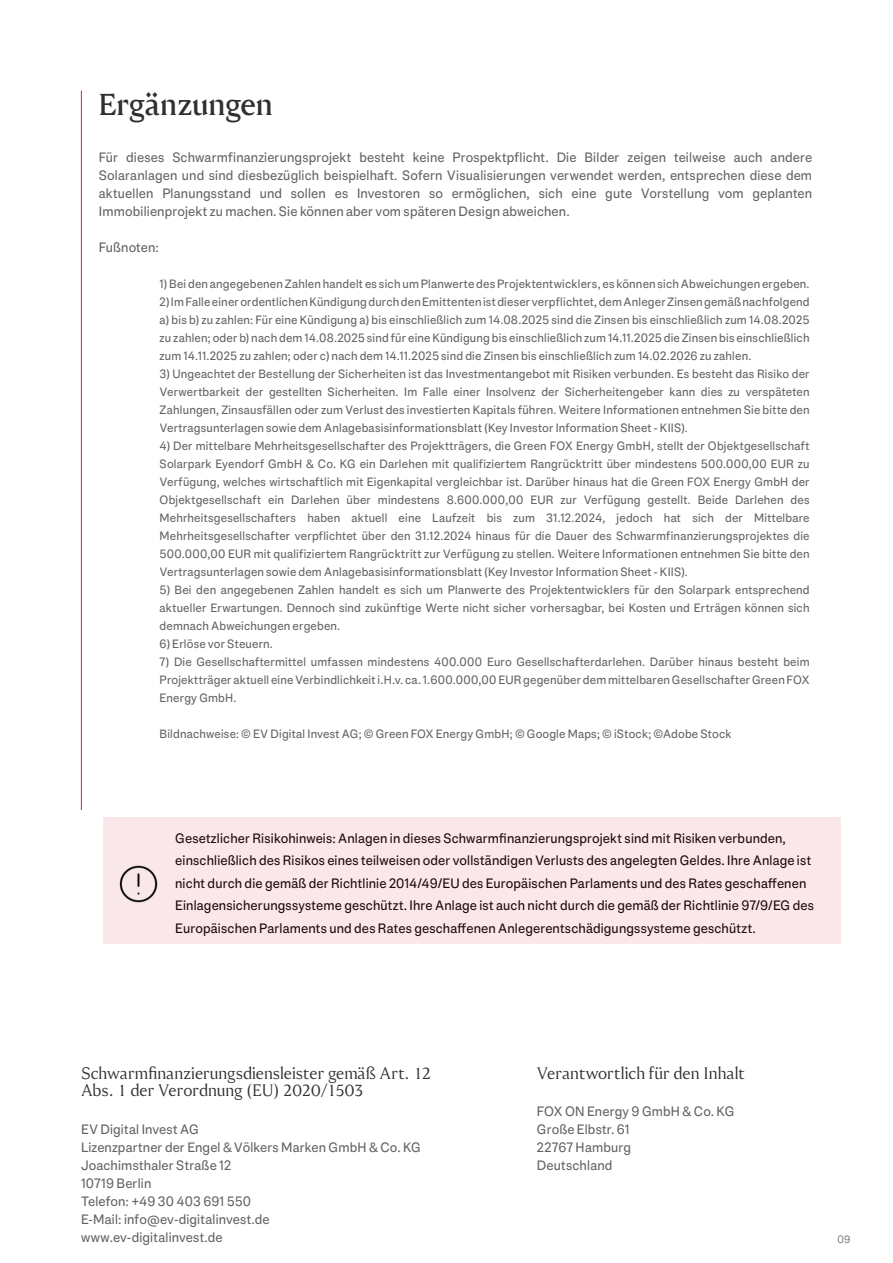
<style>
.page{position:relative;width:893px;height:1263px;background:#fff}
.page>*{position:absolute;margin:0;border:0;box-sizing:border-box;transform-origin:0 0}
.EV_Head1_20_26_left{font:700 30px "Engel Voelkers Head";letter-spacing:-.005em;color:#312f30}
.EV_Copy_subhead_11_14_3_left_dist-above-{font:16.5px/16.5px "Engel Voelkers Head";color:#312f30}
.EV_Copy_text_9_13_5_aligned-to-grid{font:13.5px/18px "Engel Voelkers Text";letter-spacing:.01em;color:#636366;text-align:justify}
.t1{font:13.5px/22.5px "Engel Voelkers Text";letter-spacing:.01em;color:#1d090b}
.EV_Copy_text_9_13_5_aligned-to-grid-2{font:12px/18px "Engel Voelkers Text";letter-spacing:.015em;color:#636366;text-align:justify}
.t2{font:300 10.5px "Engel Voelkers Text";color:#636366}
</style>
<div class="page">
<hr style="left:81px;top:90px;width:1px;height:720px;background:#ee1d23">
<div style="left:103px;top:817px;width:738px;height:127px;background:#fae7e9"></div>
<img style="left:119px;top:865px;width:39px;height:38px">
<p class="EV_Head1_20_26_left" style="left:98px;top:86px;width:176px">Ergänzungen</p>
<p class="EV_Copy_text_9_13_5_aligned-to-grid" style="left:99px;top:148px;width:715px">Für dieses Schwarmfinanzierungsprojekt besteht keine Prospektpflicht. Die Bilder zeigen teilweise auch andere Solaranlagen und sind diesbezüglich beispielhaft. Sofern Visualisierungen verwendet werden, entsprechen diese dem aktuellen Planungsstand und sollen es Investoren so ermöglichen, sich eine gute Vorstellung vom geplanten Immobilienprojekt zu machen. Sie können aber vom späteren Design abweichen.</p>
<p class="EV_Copy_text_9_13_5_aligned-to-grid" style="left:99px;top:238px;width:61px">Fußnoten:</p>
<p class="EV_Copy_text_9_13_5_aligned-to-grid-2" style="left:160px;top:275px;width:651px">1) Bei den angegebenen Zahlen handelt es sich um Planwerte des Projektentwicklers, es können sich Abweichungen ergeben.</p>
<p class="EV_Copy_text_9_13_5_aligned-to-grid-2" style="left:160px;top:293px;width:651px">2) Im Falle einer ordentlichen Kündigung durch den Emittenten ist dieser verpflichtet, dem Anleger Zinsen gemäß nachfolgend a) bis b) zu zahlen: Für eine Kündigung a) bis einschließlich zum 14.08.2025 sind die Zinsen bis einschließlich zum 14.08.2025 zu zahlen; oder b) nach dem 14.08.2025 sind für eine Kündigung bis einschließlich zum 14.11.2025 die Zinsen bis einschließlich zum 14.11.2025 zu zahlen; oder c) nach dem 14.11.2025 sind die Zinsen bis einschließlich zum 14.02.2026 zu zahlen.</p>
<p class="EV_Copy_text_9_13_5_aligned-to-grid-2" style="left:160px;top:365px;width:651px">3) Ungeachtet der Bestellung der Sicherheiten ist das Investmentangebot mit Risiken verbunden. Es besteht das Risiko der Verwertbarkeit der gestellten Sicherheiten. Im Falle einer Insolvenz der Sicherheitengeber kann dies zu verspäteten Zahlungen, Zinsausfällen oder zum Verlust des investierten Kapitals führen. Weitere Informationen entnehmen Sie bitte den Vertragsunterlagen sowie dem Anlagebasisinformationsblatt (Key Investor Information Sheet - KIIS).</p>
<p class="EV_Copy_text_9_13_5_aligned-to-grid-2" style="left:160px;top:437px;width:651px">4) Der mittelbare Mehrheitsgesellschafter des Projektträgers, die Green FOX Energy GmbH, stellt der Objektgesellschaft Solarpark Eyendorf GmbH &amp; Co. KG ein Darlehen mit qualifiziertem Rangrücktritt über mindestens 500.000,00 EUR zu Verfügung, welches wirtschaftlich mit Eigenkapital vergleichbar ist. Darüber hinaus hat die Green FOX Energy GmbH der Objektgesellschaft ein Darlehen über mindestens 8.600.000,00 EUR zur Verfügung gestellt. Beide Darlehen des Mehrheitsgesellschafters haben aktuell eine Laufzeit bis zum 31.12.2024, jedoch hat sich der Mittelbare Mehrheitsgesellschafter verpflichtet über den 31.12.2024 hinaus für die Dauer des Schwarmfinanzierungsprojektes die 500.000,00 EUR mit qualifiziertem Rangrücktritt zur Verfügung zu stellen. Weitere Informationen entnehmen Sie bitte den Vertragsunterlagen sowie dem Anlagebasisinformationsblatt (Key Investor Information Sheet - KIIS).</p>
<p class="EV_Copy_text_9_13_5_aligned-to-grid-2" style="left:160px;top:581px;width:651px">5) Bei den angegebenen Zahlen handelt es sich um Planwerte des Projektentwicklers für den Solarpark entsprechend aktueller Erwartungen. Dennoch sind zukünftige Werte nicht sicher vorhersagbar, bei Kosten und Erträgen können sich demnach Abweichungen ergeben.</p>
<p class="EV_Copy_text_9_13_5_aligned-to-grid-2" style="left:160px;top:635px;width:115px">6) Erlöse vor Steuern.</p>
<p class="EV_Copy_text_9_13_5_aligned-to-grid-2" style="left:160px;top:653px;width:651px">7) Die Gesellschaftermittel umfassen mindestens 400.000 Euro Gesellschafterdarlehen. Darüber hinaus besteht beim Projektträger aktuell eine Verbindlichkeit i.H.v. ca. 1.600.000,00 EUR gegenüber dem mittelbaren Gesellschafter Green FOX Energy GmbH.</p>
<p class="EV_Copy_text_9_13_5_aligned-to-grid-2" style="left:160px;top:725px;width:573px">Bildnachweise: © EV Digital Invest AG; © Green FOX Energy GmbH; © Google Maps; © iStock; ©Adobe Stock</p>
<p class="t1" style="left:175px;top:827px;width:640px">Gesetzlicher Risikohinweis: Anlagen in dieses Schwarmfinanzierungsprojekt sind mit Risiken verbunden, einschließlich des Risikos eines teilweisen oder vollständigen Verlusts des angelegten Geldes. Ihre Anlage ist nicht durch die gemäß der Richtlinie 2014/49/EU des Europäischen Parlaments und des Rates geschaffenen Einlagensicherungssysteme geschützt. Ihre Anlage ist auch nicht durch die gemäß der Richtlinie 97/9/EG des Europäischen Parlaments und des Rates geschaffenen Anlegerentschädigungssysteme geschützt.</p>
<p class="EV_Copy_subhead_11_14_3_left_dist-above-" style="left:81px;top:1065px;width:352px">Schwarmfinanzierungsdiensleister gemäß Art. 12<br>Abs. 1 der Verordnung (EU) 2020/1503</p>
<p class="EV_Copy_text_9_13_5_aligned-to-grid" style="left:81px;top:1120px;width:119px">EV Digital Invest AG</p>
<p class="EV_Copy_text_9_13_5_aligned-to-grid" style="left:81px;top:1138px;width:341px">Lizenzpartner der Engel &amp; Völkers Marken GmbH &amp; Co. KG</p>
<p class="EV_Copy_text_9_13_5_aligned-to-grid" style="left:81px;top:1156px;width:152px">Joachimsthaler Straße 12</p>
<p class="EV_Copy_text_9_13_5_aligned-to-grid" style="left:81px;top:1174px;width:72px">10719 Berlin</p>
<p class="EV_Copy_text_9_13_5_aligned-to-grid" style="left:81px;top:1192px;width:172px">Telefon: +49 30 403 691 550</p>
<p class="EV_Copy_text_9_13_5_aligned-to-grid" style="left:81px;top:1210px;width:190px">E-Mail: info@ev-digitalinvest.de</p>
<p class="EV_Copy_text_9_13_5_aligned-to-grid" style="left:81px;top:1228px;width:143px">www.ev-digitalinvest.de</p>
<p class="t2" style="left:837px;top:1233px;width:14px">09</p>
<p class="EV_Copy_subhead_11_14_3_left_dist-above-" style="left:537px;top:1065px;width:210px">Verantwortlich für den Inhalt</p>
<p class="EV_Copy_text_9_13_5_aligned-to-grid" style="left:537px;top:1102px;width:199px">FOX ON Energy 9 GmbH &amp; Co. KG</p>
<p class="EV_Copy_text_9_13_5_aligned-to-grid" style="left:537px;top:1120px;width:94px">Große Elbstr. 61</p>
<p class="EV_Copy_text_9_13_5_aligned-to-grid" style="left:537px;top:1138px;width:96px">22767 Hamburg</p>
<p class="EV_Copy_text_9_13_5_aligned-to-grid" style="left:537px;top:1156px;width:77px">Deutschland</p>
</div>
